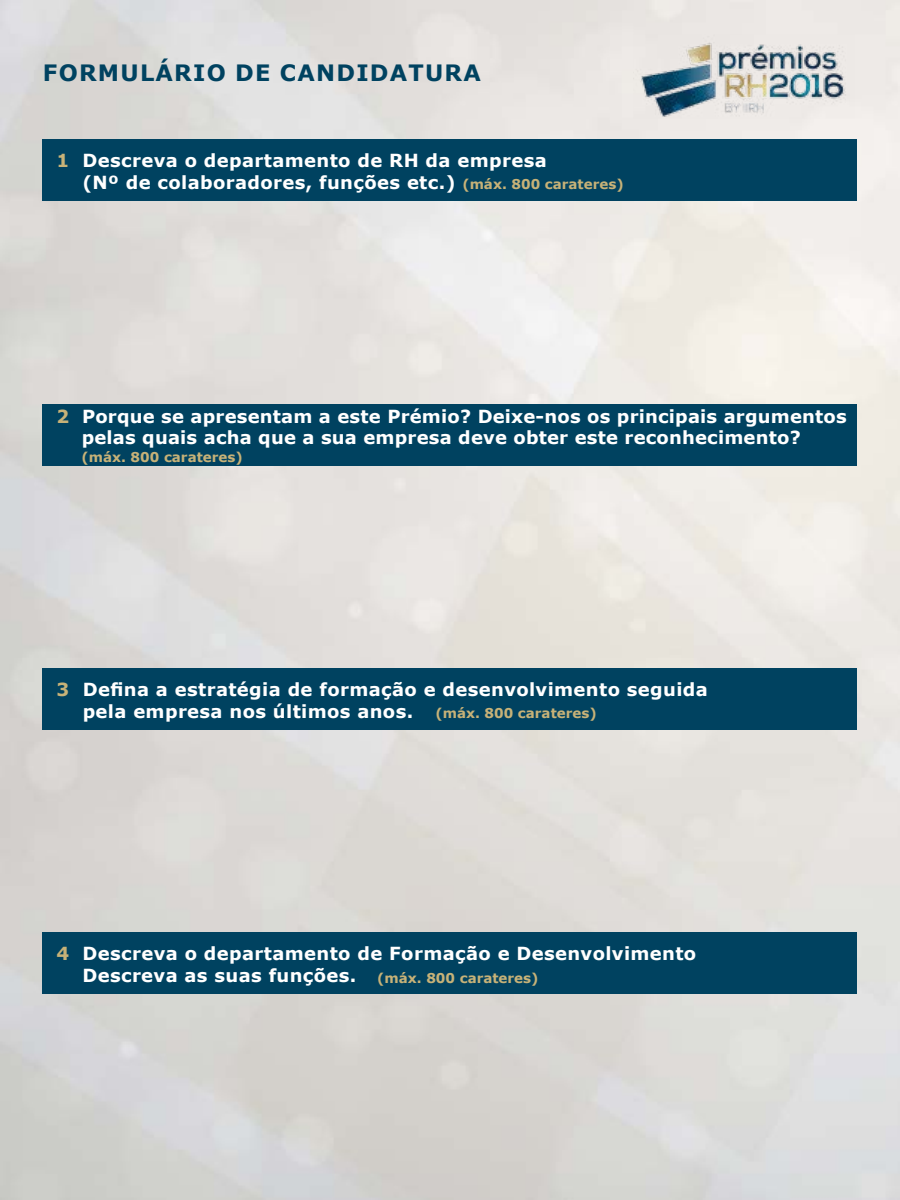
<style>
.page{position:relative;width:900px;height:1200px;background:#fff}
.page>*{position:absolute;margin:0;border:0;box-sizing:border-box;transform-origin:0 0}
.t1{font:700 22.5px "Verdana";letter-spacing:.055em;color:#004260}
.t2{font:700 18px/21.6px "Verdana";letter-spacing:.02em;color:#fff}
.t3{font:700 13.5px "Verdana";color:#c7b278}
.s1{color:#c7b278}
.s2{font-size:13.5px;color:#c7b278}
</style>
<div class="page">
<img style="left:0;top:0;width:900px;height:1200px">
<img style="left:633px;top:35px;width:222px;height:84px">
<div style="left:42px;top:139px;width:815px;height:62px;background:#004260"></div>
<div style="left:42px;top:404px;width:815px;height:62px;background:#004260"></div>
<div style="left:42px;top:669px;width:815px;height:61px;background:#004260"></div>
<div style="left:42px;top:932px;width:815px;height:62px;background:#004260"></div>
<p class="t1" style="left:43px;top:57px;width:439px">Formulário de candidatura</p>
<p class="t2" style="left:82px;top:149px;width:543px;text-indent:-26px"><span class="s1">1</span> Descreva o departamento de RH da empresa<br>(N º de colaboradores, funções etc.) <span class="s2">(máx. 800 carateres)</span></p>
<p class="t2" style="left:82px;top:405px;width:767px;text-indent:-25px"><span class="s1">2</span> Porque se apresentam a este Prémio? Deixe-nos os principais argumentos pelas quais acha que a sua empresa deve obter este reconhecimento?</p>
<p class="t3" style="left:81px;top:447px;width:163px">(máx. 800 carateres)</p>
<p class="t2" style="left:83px;top:679px;width:627px;text-indent:-26px"><span class="s1">3</span> Defina a estratégia de formação e desenvolvimento seguida pela empresa nos últimos anos.</p>
<p class="t3" style="left:435px;top:704px;width:163px">(máx. 800 carateres)</p>
<p class="t2" style="left:82px;top:943px;width:615px;text-indent:-26px"><span class="s1">4</span> Descreva o departamento de Formação e Desenvolvimento<br>Descreva as suas funções.</p>
<p class="t3" style="left:377px;top:968px;width:163px">(máx. 800 carateres)</p>
</div>
